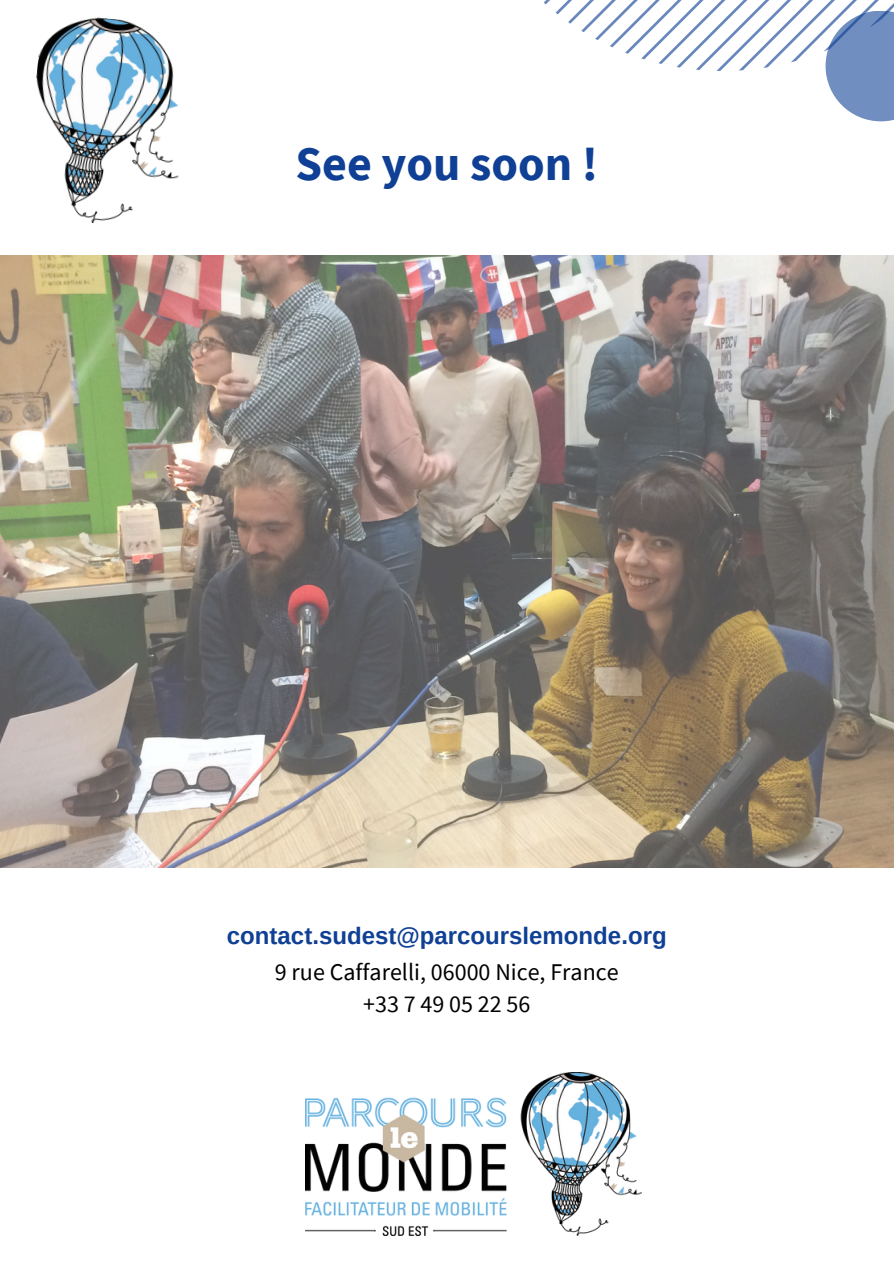
<style>
.page{position:relative;width:894px;height:1264px;background:#fff}
.page>*{position:absolute;margin:0;border:0;box-sizing:border-box;transform-origin:0 0}
.t1{font:700 48px "Source Sans Pro";color:#0f4095}
.t2{font:24px "Source Sans Pro";color:#000}
.t3{font:700 24px "Arimo";color:#0f4095}
</style>
<div class="page">
<svg style="left:825px;top:71px;width:68px;height:50px;fill:#718ec0"></svg>
<svg style="left:544px;top:0;width:349px;height:71px"></svg>
<img style="left:0;top:255px;width:893px;height:612px">
<img style="left:306px;top:1072px;width:335px;height:163px">
<img style="left:36px;top:17px;width:143px;height:206px">
<p class="t1" style="left:295px;top:132px;width:304px">See you soon !</p>
<h1 class="t3" style="left:227px;top:921px;width:441px">contact.sudest@parcourslemonde.org</h1>
<p class="t2" style="left:275px;top:956px;width:345px">9 rue Caffarelli, 06000 Nice, France</p>
<p class="t2" style="left:363px;top:988px;width:169px">+33 7 49 05 22 56</p>
</div>
